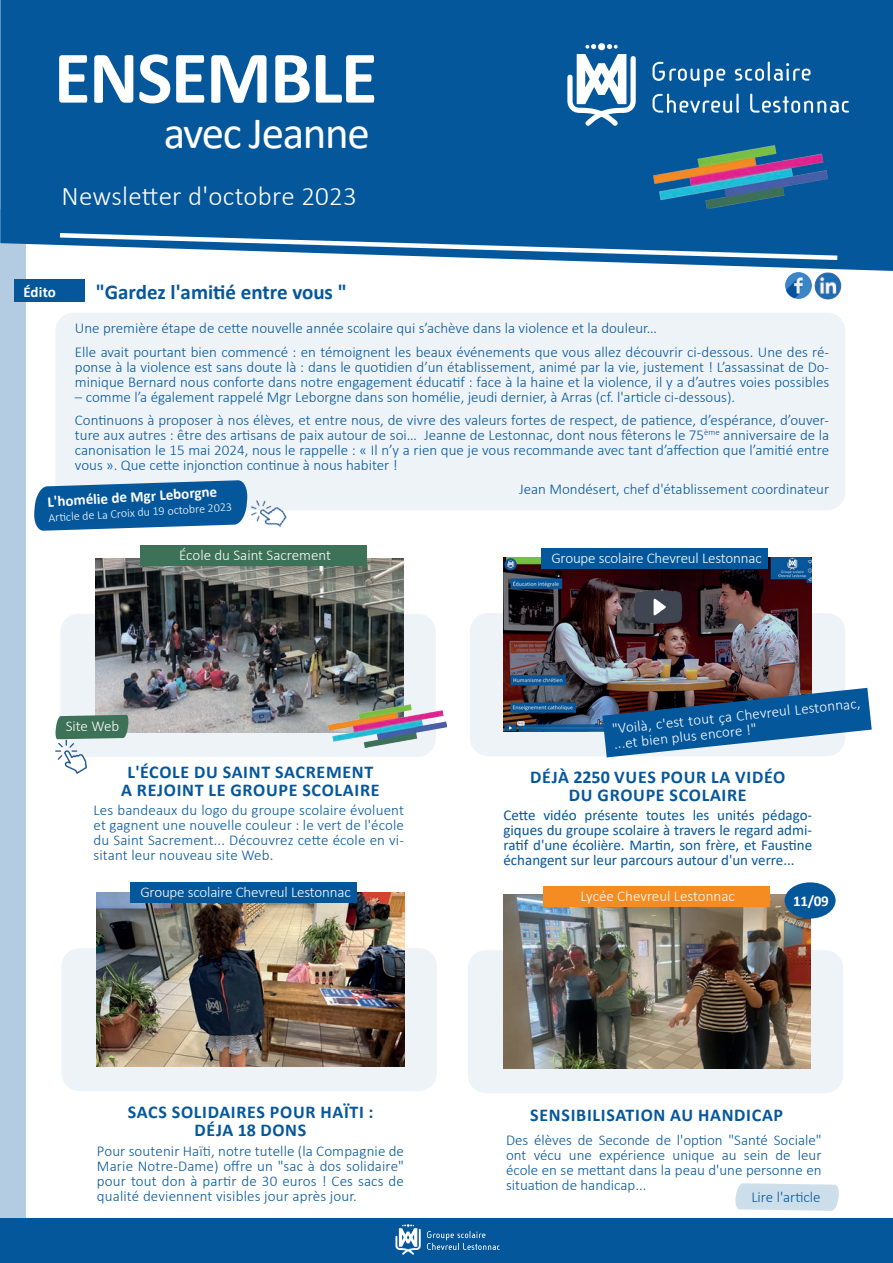
<style>
.page{position:relative;width:893px;height:1263px;background:#fff}
.page>*{position:absolute;margin:0;border:0;box-sizing:border-box;transform-origin:0 0}
.t1{font:700 75px "Calibri";letter-spacing:-.02em;color:#fff}
.t2{font:45px "Calibri";letter-spacing:-.03em;color:#fff}
.t3{font:300 27px "Calibri";letter-spacing:.01em;color:#fff}
.t4{font:700 21px "Calibri";color:#05579c}
.t5{font:700 18px/18px "Calibri";letter-spacing:.04em;color:#05579c;text-align:center}
.t6{font:300 15px/15px "Calibri";color:#05579c;text-align:justify}
.t7{font:15px/15px "Calibri";color:#05579c;text-align:justify}
.t8{font:300 15px/15px "Calibri";letter-spacing:-.01em;color:#fff}
.t9{font:700 15px "Calibri";color:#fff}
.t10{font:300 12px "Calibri";color:#fff}
</style>
<div class="page">
<div style="left:0;top:0;width:893px;height:271px;background:#05579c"></div>
<svg style="left:55px;top:231px;width:787px;height:31px"></svg>
<div style="left:0;top:1218px;width:893px;height:45px;background:#05579c"></div>
<svg style="left:395px;top:1224px;width:26px;height:31px"></svg>
<svg style="left:427px;top:1231px;width:73px;height:19px"></svg>
<img style="left:653px;top:146px;width:175px;height:63px">
<svg style="left:567px;top:44px;width:69px;height:82px"></svg>
<svg style="left:652px;top:62px;width:73px;height:25px;background:#3778af"></svg>
<svg style="left:735px;top:62px;width:76px;height:19px"></svg>
<svg style="left:652px;top:94px;width:87px;height:19px;background:#4582b5"></svg>
<svg style="left:750px;top:94px;width:99px;height:19px;background:#4280b4"></svg>
<div style="left:0;top:209px;width:25px;height:1009px;background:#b4cce1"></div>
<div style="left:55px;top:313px;width:790px;height:197px;background:#eef3f8;border-radius:18px"></div>
<div style="left:60px;top:614px;width:376px;height:143px;background:#eef3f8;border-radius:18px"></div>
<div style="left:470px;top:613px;width:375px;height:143px;background:#eef3f8;border-radius:18px"></div>
<img style="left:504px;top:558px;width:308px;height:173px">
<img style="left:96px;top:558px;width:307px;height:174px">
<div style="left:61px;top:948px;width:376px;height:143px;background:#eef3f8;border-radius:18px"></div>
<img style="left:97px;top:893px;width:307px;height:173px">
<svg style="left:602px;top:688px;width:270px;height:69px"></svg>
<div style="left:15px;top:280px;width:70px;height:22px;background:#05579c"></div>
<img style="left:329px;top:705px;width:117px;height:42px">
<svg style="left:34px;top:482px;width:213px;height:47px;background:#1a65a4"></svg>
<div style="left:140px;top:545px;width:227px;height:21px;background:#3d7158"></div>
<div style="left:131px;top:882px;width:226px;height:20px;background:#05579c"></div>
<img style="left:630px;top:579px;width:55px;height:55px">
<div style="left:542px;top:549px;width:226px;height:20px;background:#05579c"></div>
<div style="left:468px;top:950px;width:375px;height:143px;background:#eef3f8;border-radius:18px"></div>
<img style="left:503px;top:895px;width:307px;height:173px">
<div style="left:543px;top:887px;width:226px;height:20px;background:#f48c22"></div>
<svg style="left:735px;top:1183px;width:104px;height:28px;background:#d2e1ec"></svg>
<div style="left:784px;top:882px;width:52px;height:36px;background:#05579c;border-radius:50%"></div>
<svg style="left:55px;top:715px;width:74px;height:24px;background:#4a7a64"></svg>
<img style="left:55px;top:740px;width:32px;height:34px">
<img style="left:246px;top:491px;width:41px;height:38px">
<img style="left:785px;top:272px;width:23px;height:26px">
<img style="left:808px;top:265px;width:41px;height:35px">
<h1 class="t1" style="left:54px;top:25px;width:325px">ENSEMBLE</h1>
<h2 class="t2" style="left:164px;top:102px;width:208px">avec Jeanne</h2>
<h3 class="t3" style="left:62px;top:180px;width:297px">Newsletter d'octobre 2023</h3>
<p class="t9" style="left:23px;top:281px;width:34px">Édito</p>
<h3 class="t4" style="left:96px;top:277px;width:253px">"Gardez l'amitié entre vous "</h3>
<p class="t6" style="left:75px;top:316px;width:756px;line-height:23.5px">Une première étape de cette nouvelle année scolaire qui s’achève dans la violence et la douleur…<br>Elle avait pourtant bien commencé : en témoignent les beaux événements que vous allez découvrir ci-dessous. Une des ré-</p>
<p class="t6" style="left:75px;top:359px;width:756px">ponse à la violence est sans doute là : dans le quotidien d’un établissement, animé par la vie, justement ! L’assassinat de Do&shy;minique Bernard nous conforte dans notre engagement éducatif : face à la haine et la violence, il y a d’autres voies possibles</p>
<p class="t6" style="left:75px;top:385px;width:756px;line-height:23.5px">– comme l’a également rappelé Mgr Leborgne dans son homélie, jeudi dernier, à Arras (cf. l'article ci-dessous).<br>Continuons à proposer à nos élèves, et entre nous, de vivre des valeurs fortes de respect, de patience, d’espérance, d’ouver-</p>
<p class="t6" style="left:75px;top:428px;width:756px">ture aux autres : être des artisans de paix autour de soi… Jeanne de Lestonnac, dont nous fêterons le 75<sup>ème</sup> anniversaire de la canonisation le 15 mai 2024, nous le rappelle : « Il n’y a rien que je vous recommande avec tant d’affection que l’amitié entre vous ». Que cette injonction continue à nous habiter !</p>
<p class="t6" style="left:519px;top:481px;width:312px">Jean Mondésert, chef d'établissement coordinateur</p>
<p class="t9" style="left:47px;top:492px;width:171px;rotate:-4deg">L'homélie de Mgr Leborgne</p>
<p class="t10" style="left:48px;top:511px;width:185px;rotate:-4deg">Arti cle de La Croix du 19 octobre 2023</p>
<p class="t8" style="left:179px;top:547px;width:153px">École du Saint Sacrement</p>
<p class="t8" style="left:551px;top:550px;width:212px">Groupe scolaire Chevreul Lestonnac</p>
<p class="t8" style="left:66px;top:719px;width:55px">Site Web</p>
<p class="t8" style="left:611px;top:721px;width:251px;rotate:-6deg">"Voilà, c'est tout ça Chevreul Lestonnac, ...et bien plus encore !"</p>
<p class="t5" style="left:121px;top:763px;width:260px">L'ÉCOLE DU SAINT SACREMENT<br>A REJOINT LE GROUPE SCOLAIRE</p>
<p class="t5" style="left:530px;top:768px;width:257px">DÉJÀ 2250 VUES POUR LA VIDÉO<br>DU GROUPE SCOLAIRE</p>
<p class="t6" style="left:94px;top:802px;width:312px">Les bandeaux du logo du groupe scolaire évoluent et gagnent une nouvelle couleur : le vert de l'école du Saint Sacrement... Découvrez cette école en vi&shy;sitant leur nouveau site Web.</p>
<p class="t7" style="left:503px;top:807px;width:310px">Cette vidéo présente toutes les unités pédago&shy;giques du groupe scolaire à travers le regard admi&shy;ratif d'une écolière. Martin, son frère, et Faustine échangent sur leur parcours autour d'un verre...</p>
<p class="t8" style="left:140px;top:884px;width:212px">Groupe scolaire Chevreul Lestonnac</p>
<p class="t5" style="left:128px;top:1103px;width:247px">SACS SOLIDAIRES POUR HAÏTI :<br>DÉJA 18 DONS</p>
<p class="t6" style="left:97px;top:1143px;width:309px">Pour soutenir Haïti, notre tutelle (la Compagnie de Marie Notre-Dame) offre un "sac à dos solidaire" pour tout don à partir de 30 euros ! Ces sacs de qualité deviennent visibles jour après jour.</p>
<p class="t8" style="left:580px;top:888px;width:156px">Lycée Chevreul Lestonnac</p>
<p class="t9" style="left:793px;top:890px;width:37px">11/09</p>
<p class="t5" style="left:530px;top:1105px;width:254px">SENSIBILISATION AU HANDICAP</p>
<p class="t6" style="left:506px;top:1132px;width:317px">Des élèves de Seconde de l'option "Santé Sociale" ont vécu une expérience unique au sein de leur école en se mettant dans la peau d'une personne en situation de handicap...</p>
<p class="t6" style="left:751px;top:1189px;width:71px">Lire l'article</p>
</div>
